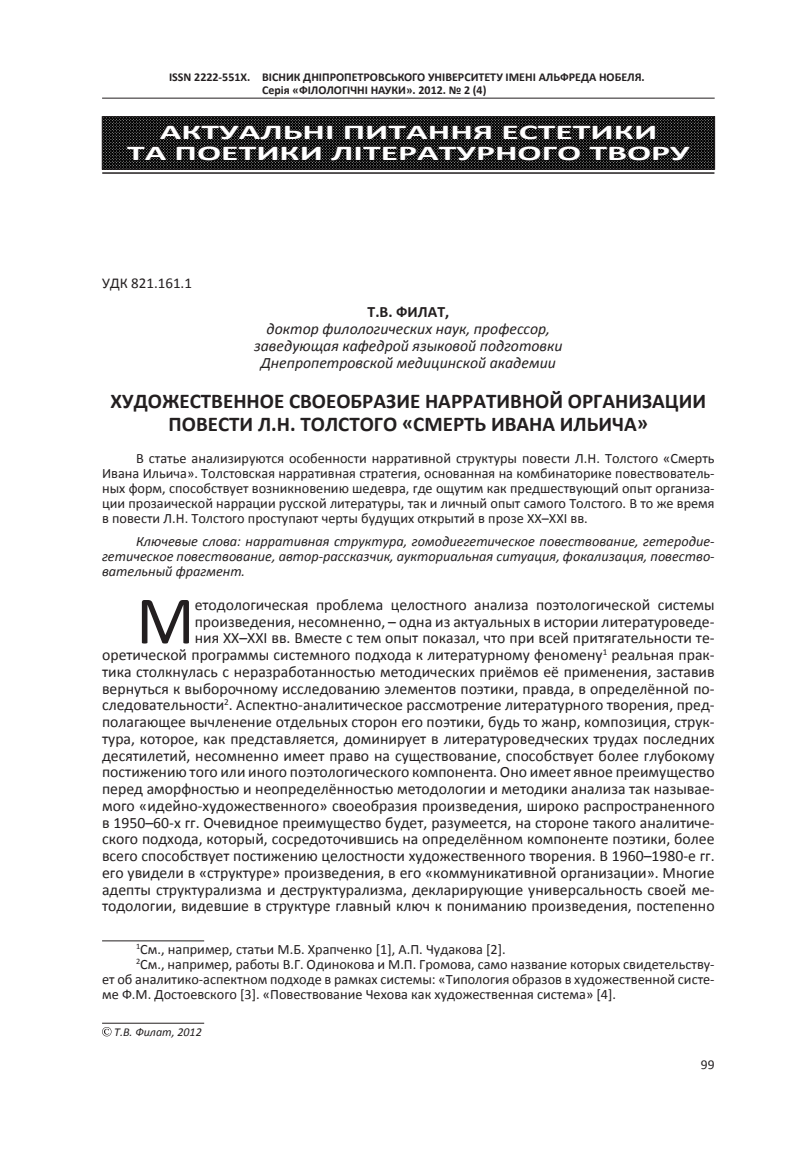
<style>
.page{position:relative;width:787px;height:1149px;background:#fff}
.page>*{position:absolute;margin:0;border:0;box-sizing:border-box;transform-origin:0 0}
.Буквица{font:68.55px "Calibri";color:#231f20}
.Название_статьи{font:700 21px/23.2px "Calibri";color:#231f20;text-align:center}
.Рубрика{font:700 21px "Calibri";color:#fff;scale:1.7 1}
.Буквица-2{font:15.75px/16.8px "Calibri";color:#231f20;text-align:right}
.место_работ{font:italic 15.75px "Calibri";color:#231f20}
.автор{font:700 15.75px "Calibri";color:#231f20}
.УДК{font:15px "Calibri";color:#231f20}
.анотация{font:14.25px/15px "Calibri";color:#231f20;text-align:justify}
.Сноска_2{font:14.25px/15px "Calibri";color:#231f20;text-align:justify}
.ключ_слова{font:italic 14.25px/15px "Calibri";color:#231f20;text-align:justify}
.Сноска{font:14.25px "Calibri";color:#231f20}
.t1{font:13.5px "Calibri";color:#231f20}
.t2{font:700 12px/12.8px "Calibri";color:#231f20}
.знак_охрани{font:italic 12px "Calibri";color:#231f20}
</style>
<div class="page">
<hr style="left:102px;top:98px;width:612px;height:1px;background:#231f20">
<hr style="left:102px;top:1022px;width:102px;height:1px;background:#231f20">
<svg style="left:102px;top:1027px;width:9px;height:9px"></svg>
<img style="left:104px;top:119px;width:608px;height:48px">
<div style="left:102px;top:117px;width:612px;height:52px;border:1px solid #231f20"></div>
<hr style="left:102px;top:172px;width:612px;height:2px;background:#231f20">
<svg style="left:127px;top:118px;width:563px;height:43px;background:#1f1e1e"></svg>
<hr style="left:102px;top:940px;width:102px;height:1px;background:#231f20">
<p class="t2" style="left:262px;top:71px;width:384px;text-indent:-93px">ISSN 2222-551Х. ВІСНИК ДНІПРОПЕТРОВСЬКОГО УНІВЕРСИТЕТУ ІМЕНІ АЛЬФРЕДА НОБЕЛЯ.<br>Серія «ФІЛОЛОГІЧНІ НАУКИ». 2012. № 2 (4)</p>
<p class="Рубрика" style="left:160px;top:118px;width:294px">АКТУАЛЬНІ ПИТАННЯ ЕСТЕТИКИ</p>
<p class="Рубрика" style="left:127px;top:139px;width:332px">ТА ПОЕТИКИ ЛІТЕРАТУРНОГО ТВОРУ</p>
<p class="УДК" style="left:102px;top:273px;width:91px">УДК 821.161.1</p>
<p class="автор" style="left:367px;top:302px;width:83px">Т.В. ФИЛАТ,</p>
<p class="место_работ" style="left:266px;top:318px;width:285px">доктор филологических наук, профессор,</p>
<p class="место_работ" style="left:254px;top:335px;width:310px">заведующая кафедрой языковой подготовки</p>
<p class="место_работ" style="left:261px;top:351px;width:296px">Днепропетровской медицинской академии</p>
<p class="Название_статьи" style="left:111px;top:389px;width:597px">ХУДОЖЕСТВЕННОЕ СВОЕОБРАЗИЕ НАРРАТИВНОЙ ОРГАНИЗАЦИИ<br>ПОВЕСТИ Л.Н. ТОЛСТОГО «СМЕРТЬ ИВАНА ИЛЬИЧА»</p>
<p class="анотация" style="left:102px;top:450px;width:614px;text-indent:34px">В статье анализируются особенности нарративной структуры повести Л.Н. Толстого «Смерть Ивана Ильича». Толстовская нарративная стратегия, основанная на комбинаторике повествователь&shy;ных форм, способствует возникновению шедевра, где ощутим как предшествующий опыт организа&shy;ции прозаической наррации русской литературы, так и личный опыт самого Толстого. В то же время в повести Л.Н. Толстого проступают черты будущих открытий в прозе XX–XXI вв.</p>
<p class="ключ_слова" style="left:102px;top:533px;width:614px;text-indent:34px">Ключевые слова: нарративная структура, гомодиегетическое повествование, гетеродие&shy;гетическое повествование, автор-рассказчик, аукториальная ситуация, фокализация, повество&shy;вательный фрагмент.</p>
<p class="Буквица" style="left:136px;top:577px;width:60px">М</p>
<p class="Буквица-2" style="left:102px;top:596px;width:614px">етодологическая проблема целостного анализа поэтологической системы произведения, несомненно, – одна из актуальных в истории литературоведе-<br>ния XX–XXI вв. Вместе с тем опыт показал, что при всей притягательности те-<br>оретической программы системного подхода к литературному феномену<sup>1</sup> реальная прак&shy;тика столкнулась с неразработанностью методических приёмов её применения, заставив вернуться к выборочному исследованию элементов поэтики, правда, в определённой по&shy;следовательности<sup>2</sup>. Аспектно-аналитическое рассмотрение литературного творения, пред&shy;полагающее вычленение отдельных сторон его поэтики, будь то жанр, композиция, струк&shy;тура, которое, как представляется, доминирует в литературоведческих трудах последних десятилетий, несомненно имеет право на существование, способствует более глубокому постижению того или иного поэтологического компонента. Оно имеет явное преимущество перед аморфностью и неопределённостью методологии и методики анализа так называе&shy;мого «идейно-художественного» своеобразия произведения, широко распространенного в 1950–60-х гг. Очевидное преимущество будет, разумеется, на стороне такого аналитиче&shy;ского подхода, который, сосредоточившись на определённом компоненте поэтики, более всего способствует постижению целостности художественного творения. В 1960–1980-е гг. его увидели в «структуре» произведения, в его «коммуникативной организации». Многие адепты структурализма и деструктурализма, декларирующие универсальность своей ме&shy;тодологии, видевшие в структуре главный ключ к пониманию произведения, постепенно</p>
<p class="Сноска" style="left:136px;top:939px;width:371px"><sup>1</sup>См., например, статьи М.Б. Храпченко [1], А.П. Чудакова [2].</p>
<p class="Сноска_2" style="left:102px;top:956px;width:614px;text-indent:34px"><sup>2</sup>См., например, работы В.Г. Одинокова и М.П. Громова, само название которых свидетельству&shy;ет об аналитико-аспектном подходе в рамках системы: «Типология образов в художественной систе&shy;ме Ф.М. Достоевского [3]. «Повествование Чехова как художественная система» [4].</p>
<p class="знак_охрани" style="left:114px;top:1023px;width:89px">Т.В. Филат, 2012</p>
<p class="t1" style="left:701px;top:1055px;width:15px">99</p>
</div>
